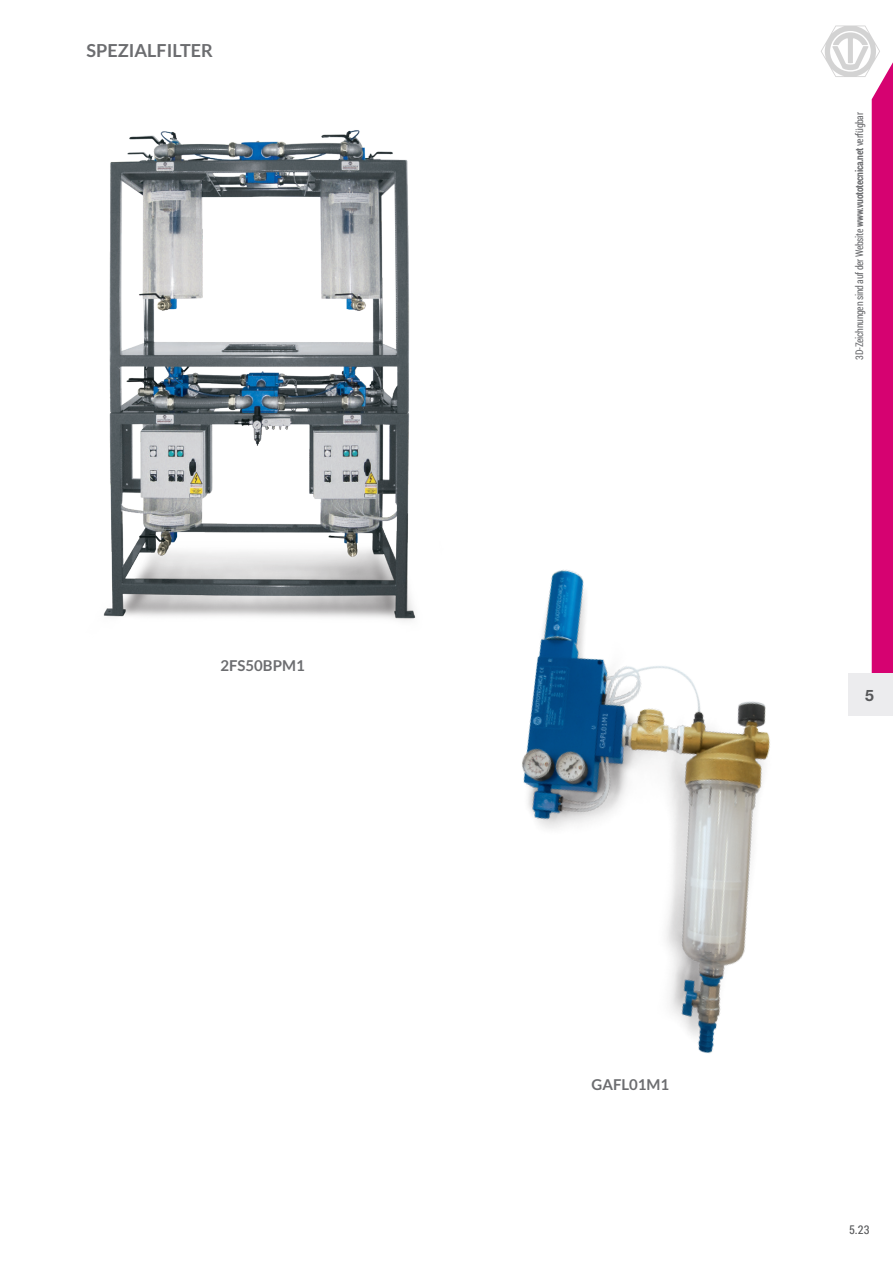
<style>
.page{position:relative;width:893px;height:1263px;background:#fff}
.page>*{position:absolute;margin:0;border:0;box-sizing:border-box;transform-origin:0 0}
.t1{font:700 18px "Lato";color:#6c6d70}
.t2{font:700 15.75px "Helvetica Neue LT Std";color:#57585a}
.t3{font:700 15px "Lato";color:#6c6d70}
.t4{font:12px "Roboto Condensed";color:#57585a}
.t5{font:10.5px "Roboto Condensed";letter-spacing:-.03em;color:#6c6d70;scale:.93 1}
.s1{font-weight:700}
</style>
<div class="page">
<img style="left:103px;top:130px;width:313px;height:491px">
<img style="left:522px;top:569px;width:248px;height:484px">
<svg style="left:821px;top:25px;width:72px;height:648px"></svg>
<div style="left:848px;top:673px;width:45px;height:43px;background:#ececee"></div>
<h1 class="t1" style="left:87px;top:40px;width:128px">SPEZIALFILTER</h1>
<h3 class="t3" style="left:220px;top:656px;width:86px">2FS50BPM1</h3>
<h3 class="t3" style="left:591px;top:1076px;width:79px">GAFL01M1</h3>
<p class="t5" style="left:852px;top:360px;width:267px;rotate:-90deg">3D-Zeichnungen sind auf der Website <span class="s1">www.vuototecnica.net</span> verfügbar</p>
<h2 class="t2" style="left:865px;top:686px;width:10px">5</h2>
<p class="t4" style="left:849px;top:1221px;width:22px">5.23</p>
</div>
